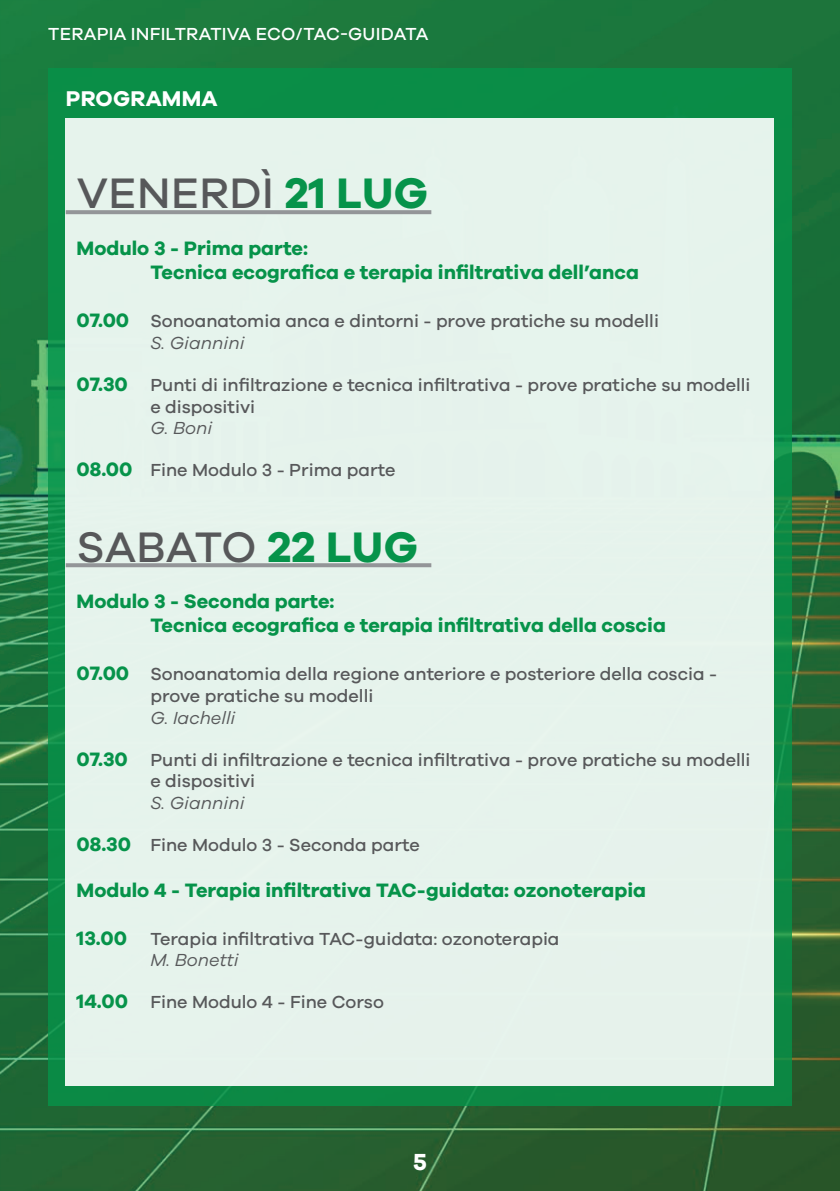
<style>
.page{position:relative;width:840px;height:1191px;background:#fff}
.page>*{position:absolute;margin:0;border:0;box-sizing:border-box;transform-origin:0 0}
.t1{font:500 44px "Galano Grotesque";letter-spacing:.01em;color:#57585a}
.t2{font:700 24px "Galano Grotesque";color:#fff}
.t3{font:700 22px "Galano Grotesque";letter-spacing:.01em;color:#fff}
.t4{font:700 20px/24px "Galano Grotesque";color:#06934a}
.t5{font:500 18px/21.6px "Galano Grotesque";color:#57585a}
.t6{font:500 18px "Galano Grotesque";letter-spacing:.01em;color:#fff}
.t7{font:italic 18px "Galano Grotesque";color:#57585a}
.s1{font-weight:700;color:#06934a}
.s2{font-weight:700;font-size:20px;color:#06934a}
.s3{font-weight:400;font-style:italic}
</style>
<div class="page">
<img style="left:0;top:0;width:839px;height:1191px">
<div style="left:48px;top:68px;width:743px;height:1038px;background:linear-gradient(to right,#10904b,#118d4a)"></div>
<div style="left:66px;top:119px;width:707px;height:967px;background:#e6f3ec"></div>
<svg style="left:66px;top:210px;width:365px;height:4px"></svg>
<svg style="left:66px;top:563px;width:365px;height:4px"></svg>
<p class="t6" style="left:48px;top:23px;width:381px">TERAPIA INFILTRATIVA ECO/TAC-GUIDATA</p>
<p class="t3" style="left:66px;top:85px;width:153px">PROGRAMMA</p>
<h1 class="t1" style="left:77px;top:167px;width:352px">VENERDÌ <span class="s1">21 LUG</span></h1>
<p class="t4" style="left:150px;top:236px;width:490px;text-indent:-74px">Modulo 3 - Prima parte:<br>Tecnica ecografica e terapia infiltrativa dell’anca</p>
<p class="t5" style="left:150px;top:310px;width:510px;text-indent:-74px"><span class="s2">07.00</span> Sonoanatomia anca e dintorni - prove pratiche su modelli<br><span class="s3">S. Giannini</span></p>
<p class="t5" style="left:150px;top:374px;width:601px;text-indent:-74px"><span class="s2">07.30</span> Punti di infiltrazione e tecnica infiltrativa - prove pratiche su modelli e dispositivi</p>
<p class="t7" style="left:150px;top:417px;width:63px">G. Boni</p>
<p class="t5" style="left:77px;top:459px;width:320px"><span class="s2">08.00</span> Fine Modulo 3 - Prima parte</p>
<h1 class="t1" style="left:77px;top:520px;width:342px">SABATO <span class="s1">22 LUG</span></h1>
<p class="t4" style="left:150px;top:589px;width:516px;text-indent:-74px">Modulo 3 - Seconda parte:<br>Tecnica ecografica e terapia infiltrativa della coscia</p>
<p class="t5" style="left:150px;top:663px;width:568px;text-indent:-74px"><span class="s2">07.00</span> Sonoanatomia della regione anteriore e posteriore della coscia - prove pratiche su modelli</p>
<p class="t7" style="left:150px;top:707px;width:86px">G. Iachelli</p>
<p class="t5" style="left:150px;top:748px;width:601px;text-indent:-74px"><span class="s2">07.30</span> Punti di infiltrazione e tecnica infiltrativa - prove pratiche su modelli e dispositivi</p>
<p class="t7" style="left:150px;top:792px;width:96px">S. Giannini</p>
<p class="t5" style="left:77px;top:833px;width:344px"><span class="s2">08.30</span> Fine Modulo 3 - Seconda parte</p>
<p class="t4" style="left:77px;top:877px;width:570px">Modulo 4 - Terapia infiltrativa TAC-guidata: ozonoterapia</p>
<p class="t5" style="left:150px;top:927px;width:410px;text-indent:-74px"><span class="s2">13.00</span> Terapia infiltrativa TAC-guidata: ozonoterapia<br><span class="s3">M. Bonetti</span></p>
<p class="t5" style="left:77px;top:990px;width:308px"><span class="s2">14.00</span> Fine Modulo 4 - Fine Corso</p>
<h2 class="t2" style="left:413px;top:1146px;width:15px">5</h2>
</div>
